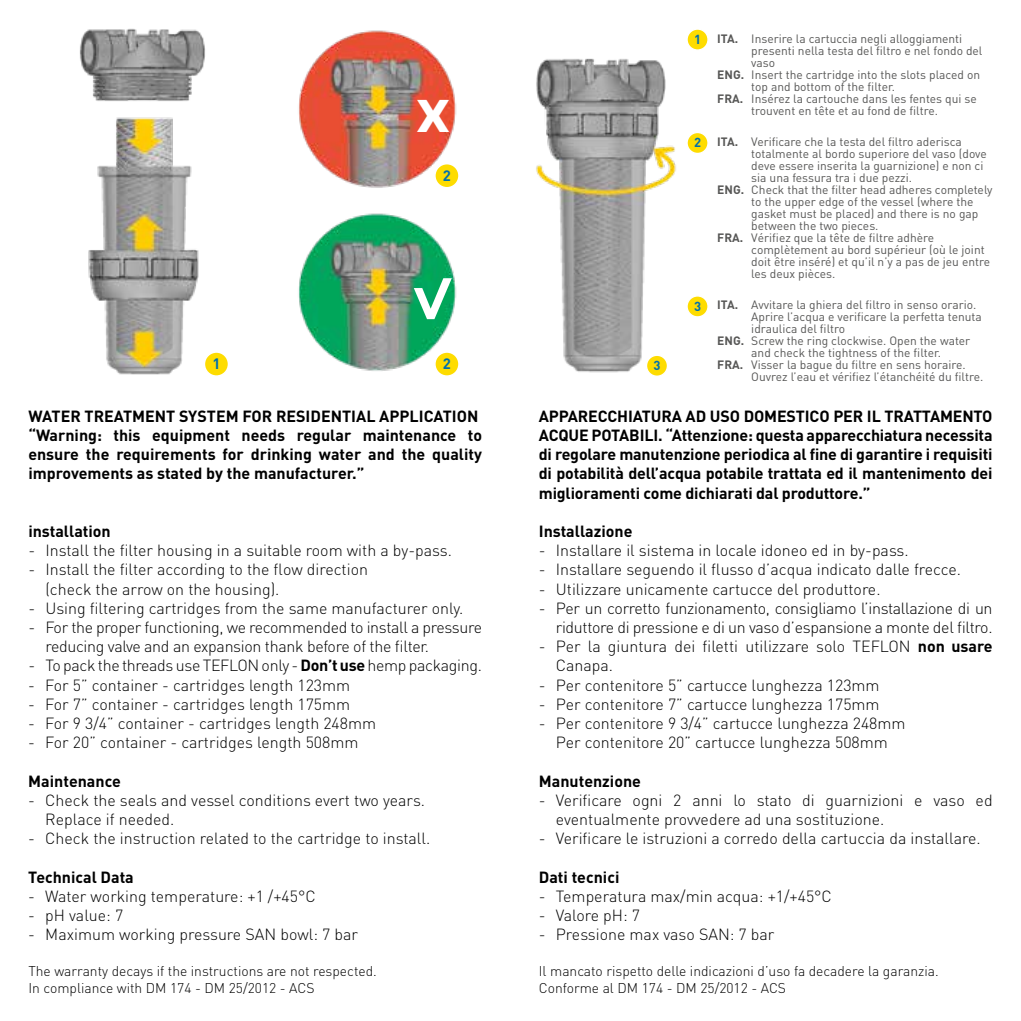
<style>
.page{position:relative;width:1021px;height:1021px;background:#fff}
.page>*{position:absolute;margin:0;border:0;box-sizing:border-box;transform-origin:0 0}
.t1{font:700 48px "Galano Grotesque Alt";color:#fff}
.t2{font:300 16px/19.2px "DIN";color:#000}
.t3{font:700 16px/19.2px "DIN";color:#000}
.t4{font:300 16px/19.2px "DIN";letter-spacing:-.02em;color:#000}
.t5{font:700 15px "DIN";color:#0070ad}
.t6{font:300 14px/16.8px "DIN";color:#000}
.t7{font:700 13px "DIN";color:#0070ad}
.t8{font:12px "DIN";color:#575756}
.s1{font-weight:700}
</style>
<div class="page">
<img style="left:79px;top:28px;width:126px;height:347px">
<img style="left:298px;top:30px;width:159px;height:158px">
<img style="left:298px;top:213px;width:159px;height:158px">
<img style="left:536px;top:58px;width:140px;height:316px">
<div style="left:687px;top:29px;width:21px;height:21px;background:#fedc00;border-radius:50%"></div>
<div style="left:686px;top:28px;width:22px;height:23px;border:1px solid #fff;border-radius:50%"></div>
<div style="left:687px;top:132px;width:21px;height:21px;background:#fedc00;border-radius:50%"></div>
<div style="left:686px;top:132px;width:22px;height:22px;border:1px solid #fff;border-radius:50%"></div>
<div style="left:687px;top:296px;width:21px;height:21px;background:#fedc00;border-radius:50%"></div>
<div style="left:686px;top:295px;width:22px;height:22px;border:1px solid #fff;border-radius:50%"></div>
<div style="left:204px;top:352px;width:24px;height:24px;background:#fedc00;border-radius:50%"></div>
<div style="left:203px;top:351px;width:26px;height:26px;border:2px solid #fff;border-radius:50%"></div>
<div style="left:435px;top:164px;width:24px;height:24px;background:#fedc00;border-radius:50%"></div>
<div style="left:434px;top:163px;width:26px;height:26px;border:2px solid #fff;border-radius:50%"></div>
<div style="left:435px;top:352px;width:24px;height:24px;background:#fedc00;border-radius:50%"></div>
<div style="left:434px;top:351px;width:26px;height:26px;border:2px solid #fff;border-radius:50%"></div>
<svg style="left:646px;top:355px;width:21px;height:21px"></svg>
<div style="left:645px;top:354px;width:23px;height:23px;border:1px solid #fff;border-radius:50%"></div>
<svg style="left:414px;top:278px;width:38px;height:41px"></svg>
<p class="t5" style="left:212px;top:354px;width:10px">1</p>
<h1 class="t1" style="left:417px;top:85px;width:34px">X</h1>
<p class="t5" style="left:443px;top:165px;width:10px">2</p>
<p class="t5" style="left:443px;top:354px;width:10px">2</p>
<p class="t7" style="left:653px;top:357px;width:9px">3</p>
<p class="t7" style="left:694px;top:31px;width:9px">1</p>
<p class="t8" style="left:717px;top:31px;width:246px"><span class="s1">ITA.</span> Inserire la cartuccia negli alloggiamenti</p>
<p class="t8" style="left:751px;top:43px;width:233px">presenti nella testa del filtro e nel fondo del</p>
<p class="t8" style="left:751px;top:55px;width:25px">vaso</p>
<p class="t8" style="left:717px;top:67px;width:264px"><span class="s1">ENG.</span> Insert the cartridge into the slots placed on</p>
<p class="t8" style="left:751px;top:79px;width:145px">top and bottom of the filter.</p>
<p class="t8" style="left:717px;top:91px;width:261px"><span class="s1">FRA.</span> Insérez la cartouche dans les fentes qui se</p>
<p class="t8" style="left:751px;top:103px;width:188px">trouvent en tête et au fond de filtre.</p>
<p class="t7" style="left:694px;top:134px;width:9px">2</p>
<p class="t8" style="left:717px;top:134px;width:246px"><span class="s1">ITA.</span> Verificare che la testa del filtro aderisca</p>
<p class="t8" style="left:751px;top:146px;width:237px">totalmente al bordo superiore del vaso (dove</p>
<p class="t8" style="left:751px;top:158px;width:234px">deve essere inserita la guarnizione) e non ci</p>
<p class="t8" style="left:751px;top:170px;width:162px">sia una fessura tra i due pezzi.</p>
<p class="t8" style="left:717px;top:182px;width:277px"><span class="s1">ENG.</span> Check that the filter head adheres completely</p>
<p class="t8" style="left:751px;top:194px;width:224px">to the upper edge of the vessel (where the</p>
<p class="t8" style="left:751px;top:206px;width:228px">gasket must be placed) and there is no gap</p>
<p class="t8" style="left:751px;top:218px;width:129px">between the two pieces.</p>
<p class="t8" style="left:717px;top:230px;width:218px"><span class="s1">FRA.</span> Vérifiez que la tête de filtre adhère</p>
<p class="t8" style="left:751px;top:242px;width:235px">complètement au bord supérieur (où le joint</p>
<p class="t8" style="left:751px;top:254px;width:240px">doit être inséré) et qu’il n’y a pas de jeu entre</p>
<p class="t8" style="left:751px;top:266px;width:86px">les deux pièces.</p>
<p class="t7" style="left:694px;top:297px;width:9px">3</p>
<p class="t8" style="left:717px;top:297px;width:260px"><span class="s1">ITA.</span> Avvitare la ghiera del filtro in senso orario.</p>
<p class="t8" style="left:751px;top:309px;width:232px">Aprire l’acqua e verificare la perfetta tenuta</p>
<p class="t8" style="left:751px;top:321px;width:95px">idraulica del filtro</p>
<p class="t8" style="left:717px;top:333px;width:254px"><span class="s1">ENG.</span> Screw the ring clockwise. Open the water</p>
<p class="t8" style="left:751px;top:345px;width:191px">and check the tightness of the filter.</p>
<p class="t8" style="left:717px;top:357px;width:250px"><span class="s1">FRA.</span> Visser la bague du filtre en sens horaire.</p>
<p class="t8" style="left:751px;top:369px;width:233px">Ouvrez l’eau et vérifiez l’étanchéité du filtre.</p>
<p class="t3" style="left:28px;top:405px;width:455px">WATER TREATMENT SYSTEM FOR RESIDENTIAL APPLICATION “Warning: this equipment needs regular maintenance to ensure the requirements for drinking water and the quality improvements as stated by the manufacturer.”</p>
<p class="t3" style="left:28px;top:521px;width:84px">installation</p>
<p class="t2" style="left:28px;top:540px;width:425px">- Install the filter housing in a suitable room with a by-pass.</p>
<p class="t2" style="left:45px;top:560px;width:324px;text-indent:-17px">- Install the filter according to the flow direction (check the arrow on the housing).</p>
<p class="t2" style="left:28px;top:598px;width:436px">- Using filtering cartridges from the same manufacturer only.</p>
<p class="t4" style="left:45px;top:617px;width:438px;text-indent:-17px">- For the proper functioning, we recommended to install a pressure reducing valve and an expansion thank before of the filter.</p>
<p class="t4" style="left:28px;top:656px;width:455px">- To pack the threads use TEFLON only - <span class="s1">Don’t use</span> hemp packaging.</p>
<p class="t2" style="left:28px;top:675px;width:323px">- For 5” container - cartridges length 123mm</p>
<p class="t2" style="left:28px;top:694px;width:323px">- For 7” container - cartridges length 175mm</p>
<p class="t2" style="left:28px;top:713px;width:349px">- For 9 3/4” container - cartridges length 248mm</p>
<p class="t2" style="left:28px;top:732px;width:331px">- For 20” container - cartridges length 508mm</p>
<p class="t3" style="left:28px;top:770px;width:94px">Maintenance</p>
<p class="t2" style="left:45px;top:790px;width:381px;text-indent:-17px">- Check the seals and vessel conditions evert two years.<br>Replace if needed.</p>
<p class="t2" style="left:28px;top:828px;width:403px">- Check the instruction related to the cartridge to install.</p>
<p class="t3" style="left:28px;top:866px;width:107px">Technical Data</p>
<p class="t2" style="left:28px;top:886px;width:289px">- Water working temperature: +1 /+45°C</p>
<p class="t2" style="left:28px;top:905px;width:96px">- pH value: 7</p>
<p class="t2" style="left:28px;top:924px;width:331px">- Maximum working pressure SAN bowl: 7 bar</p>
<p class="t6" style="left:28px;top:962px;width:350px">The warranty decays if the instructions are not respected.<br>In compliance with DM 174 - DM 25/2012 - ACS</p>
<p class="t3" style="left:539px;top:405px;width:455px;text-align:justify">APPARECCHIATURA AD USO DOMESTICO PER IL TRATTAMENTO ACQUE POTABILI. “Attenzione: questa apparecchiatura necessita di regolare manutenzione periodica al fine di garantire i requisiti di potabilità dell’acqua potabile trattata ed il mantenimento dei miglioramenti come dichiarati dal produttore.”</p>
<p class="t3" style="left:539px;top:521px;width:95px">Installazione</p>
<p class="t2" style="left:539px;top:540px;width:371px">- Installare il sistema in locale idoneo ed in by-pass.</p>
<p class="t2" style="left:539px;top:560px;width:424px">- Installare seguendo il flusso d’acqua indicato dalle frecce.</p>
<p class="t2" style="left:539px;top:579px;width:343px">- Utilizzare unicamente cartucce del produttore.</p>
<p class="t4" style="left:539px;top:598px;width:455px;text-align:right">- Per un corretto funzionamento, consigliamo l’installazione di un riduttore di pressione e di un vaso d’espansione a monte del filtro.</p>
<p class="t2" style="left:556px;top:636px;width:438px;text-indent:-17px">- Per la giuntura dei filetti utilizzare solo TEFLON <span class="s1">non usare<br></span>Canapa.</p>
<p class="t2" style="left:539px;top:675px;width:342px">- Per contenitore 5” cartucce lunghezza 123mm</p>
<p class="t2" style="left:539px;top:694px;width:342px">- Per contenitore 7” cartucce lunghezza 175mm</p>
<p class="t2" style="left:539px;top:713px;width:368px;text-align:center">- Per contenitore 9 3/4” cartucce lunghezza 248mm<br>Per contenitore 20” cartucce lunghezza 508mm</p>
<p class="t3" style="left:539px;top:770px;width:104px">Manutenzione</p>
<p class="t2" style="left:556px;top:790px;width:438px;text-indent:-17px">- Verificare ogni 2 anni lo stato di guarnizioni e vaso ed eventualmente provvedere ad una sostituzione.</p>
<p class="t2" style="left:539px;top:828px;width:443px">- Verificare le istruzioni a corredo della cartuccia da installare.</p>
<p class="t3" style="left:539px;top:866px;width:82px">Dati tecnici</p>
<p class="t2" style="left:539px;top:886px;width:294px">- Temperatura max/min acqua: +1/+45°C</p>
<p class="t2" style="left:539px;top:905px;width:103px">- Valore pH: 7</p>
<p class="t2" style="left:539px;top:924px;width:237px">- Pressione max vaso SAN: 7 bar</p>
<p class="t6" style="left:539px;top:962px;width:401px">Il mancato rispetto delle indicazioni d’uso fa decadere la garanzia.<br>Conforme al DM 174 - DM 25/2012 - ACS</p>
</div>
